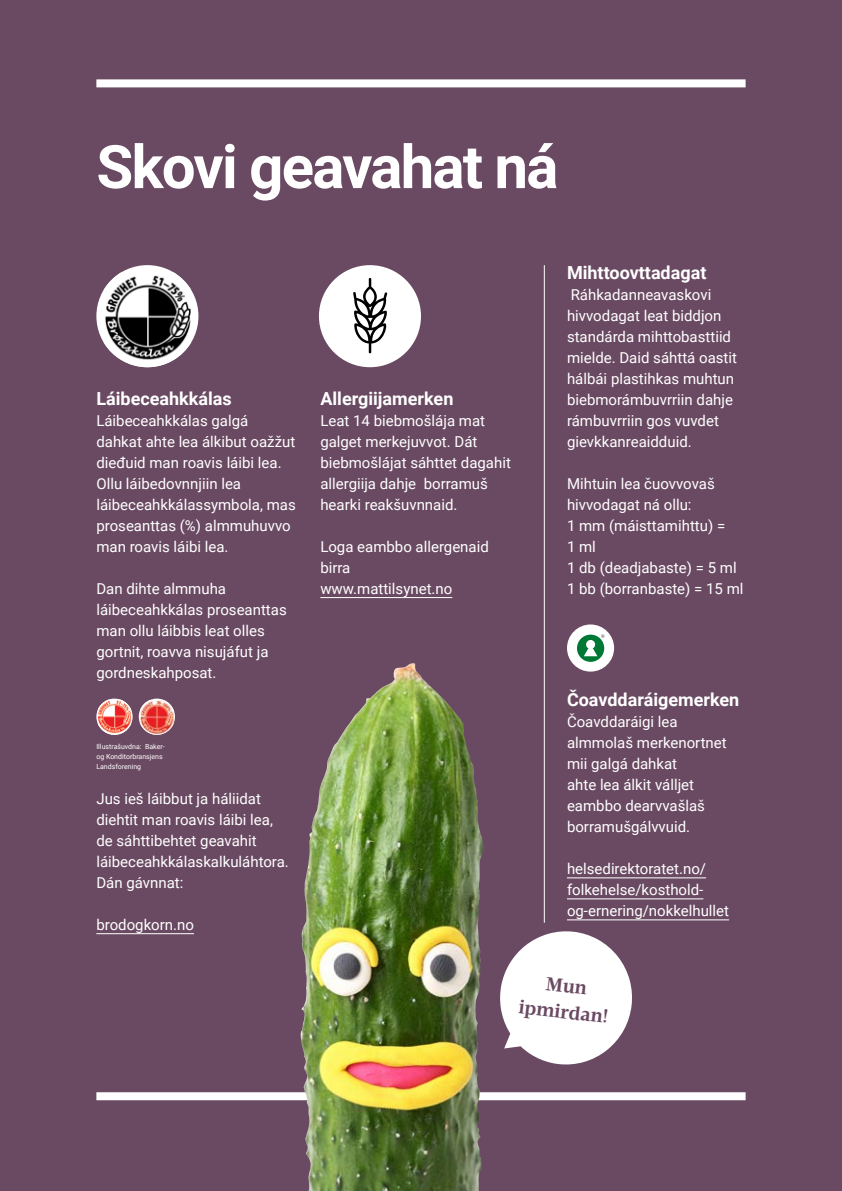
<style>
.page{position:relative;width:842px;height:1191px;background:#6a4a62}
.page>*{position:absolute;margin:0;border:0;box-sizing:border-box;transform-origin:0 0}
.t1{font:700 60px "Roboto";letter-spacing:-.03em;color:#fff}
.Snakk_Velino{font:700 19.2px/26px "Velino Text";color:#6a4a62;text-align:center}
.Ingress_neg{font:700 18px "Roboto";color:#fff}
.Faktatekst{font:15px/21px "Roboto";color:#fff}
.Weblenke{font:15px/21px "Roboto";color:#fff}
.Kreditering{font:7px/10px "Roboto";color:#fff}
</style>
<div class="page">
<hr style="left:96px;top:933px;width:98px;height:1px;background:#fff">
<svg style="left:96px;top:698px;width:37px;height:37px"></svg>
<img style="left:98px;top:699px;width:33px;height:36px">
<svg style="left:139px;top:698px;width:36px;height:37px"></svg>
<img style="left:140px;top:700px;width:33px;height:35px">
<hr style="left:320px;top:597px;width:132px;height:1px;background:#fff">
<div style="left:319px;top:265px;width:102px;height:102px;background:#fff;border-radius:50%"></div>
<svg style="left:353px;top:278px;width:35px;height:75px"></svg>
<div style="left:96px;top:265px;width:102px;height:102px;background:#fff;border-radius:50%"></div>
<img style="left:104px;top:272px;width:87px;height:95px">
<hr style="left:567px;top:877px;width:139px;height:1px;background:#fff">
<hr style="left:567px;top:898px;width:136px;height:1px;background:#fff">
<hr style="left:567px;top:919px;width:162px;height:1px;background:#fff">
<div style="left:567px;top:624px;width:47px;height:47px;background:#fff;border-radius:50%"></div>
<div style="left:577px;top:634px;width:27px;height:28px;background:#007835;border-radius:50%"></div>
<div style="left:586px;top:640px;width:9px;height:9px;background:#fff;border-radius:50%"></div>
<svg style="left:584px;top:648px;width:13px;height:8px"></svg>
<svg style="left:601px;top:634px;width:3px;height:4px"></svg>
<hr style="left:544px;top:265px;width:1px;height:657px;background:#fff">
<div style="left:96px;top:79px;width:650px;height:8px;background:#fff"></div>
<div style="left:96px;top:1092px;width:650px;height:8px;background:#fff"></div>
<img style="left:300px;top:664px;width:183px;height:527px">
<svg style="left:500px;top:931px;width:132px;height:134px"></svg>
<p class="t1" style="left:96px;top:125px;width:463px">Skovi geavahat ná</p>
<p class="Ingress_neg" style="left:96px;top:385px;width:137px">Láibeceahkkálas</p>
<p class="Faktatekst" style="left:96px;top:409px;width:201px">Láibeceahkkálas galgá dahkat ahte lea álkibut oažžut dieđuid man roavis láibi lea.<br>Ollu láibedovnnjiin lea láibeceahkkálassymbola, mas proseanttas (%) almmuhuvvo man roavis láibi lea.</p>
<p class="Faktatekst" style="left:96px;top:577px;width:192px">Dan dihte almmuha láibeceahkkálas proseanttas man ollu láibbis leat olles gortnit, roavva nisujáfut ja gordneskahposat.</p>
<p class="Kreditering" style="left:96px;top:741px;width:70px">Illustrašuvdna: Baker&shy;og Konditorbransjens<br>Landsforening</p>
<p class="Faktatekst" style="left:96px;top:787px;width:194px">Jus ieš láibbut ja háliidat diehtit man roavis láibi lea, de sáhttibehtet geavahit láibeceahkkálaskalkuláhtora.<br>Dán gávnnat:</p>
<p class="Weblenke" style="left:96px;top:913px;width:99px">brodogkorn.no</p>
<p class="Ingress_neg" style="left:320px;top:385px;width:135px">Allergiijamerken</p>
<p class="Faktatekst" style="left:320px;top:409px;width:192px">Leat 14 biebmošlája mat galget merkejuvvot. Dát biebmošlájat sáhttet dagahit allergiija dahje borramuš hearki reakšuvnnaid.</p>
<p class="Faktatekst" style="left:320px;top:535px;width:170px">Loga eambbo allergenaid birra</p>
<p class="Weblenke" style="left:320px;top:577px;width:133px">www.mattilsynet.no</p>
<p class="Ingress_neg" style="left:567px;top:260px;width:141px">Mihttoovttadagat</p>
<p class="Faktatekst" style="left:567px;top:283px;width:172px">Ráhkadanneavaskovi hivvodagat leat biddjon standárda mihttobasttiid mielde. Daid sáhttá oastit hálbái plastihkas muhtun biebmorámbuvrriin dahje rámbuvrriin gos vuvdet gievkkanreaidduid.</p>
<p class="Faktatekst" style="left:567px;top:472px;width:149px">Mihtuin lea čuovvovaš hivvodagat ná ollu:</p>
<p class="Faktatekst" style="left:567px;top:514px;width:160px">1 mm (máisttamihttu) =<br>1 ml</p>
<p class="Faktatekst" style="left:567px;top:556px;width:171px">1 db (deadjabaste) = 5 ml</p>
<p class="Faktatekst" style="left:567px;top:577px;width:178px">1 bb (borranbaste) = 15 ml</p>
<p class="Ingress_neg" style="left:567px;top:687px;width:174px">Čoavddaráigemerken</p>
<p class="Faktatekst" style="left:567px;top:710px;width:161px">Čoavddaráigi lea almmolaš merkenortnet mii galgá dahkat<br>ahte lea álkit válljet eambbo dearvvašlaš borramušgálvvuid.</p>
<p class="Weblenke" style="left:567px;top:857px;width:164px">helsedirektoratet.no/ folkehelse/kosthold&shy;og-ernering/nokkelhullet</p>
<p class="Snakk_Velino" style="left:524px;top:967px;width:91px;rotate:7deg">Mun ipmirdan!</p>
</div>
